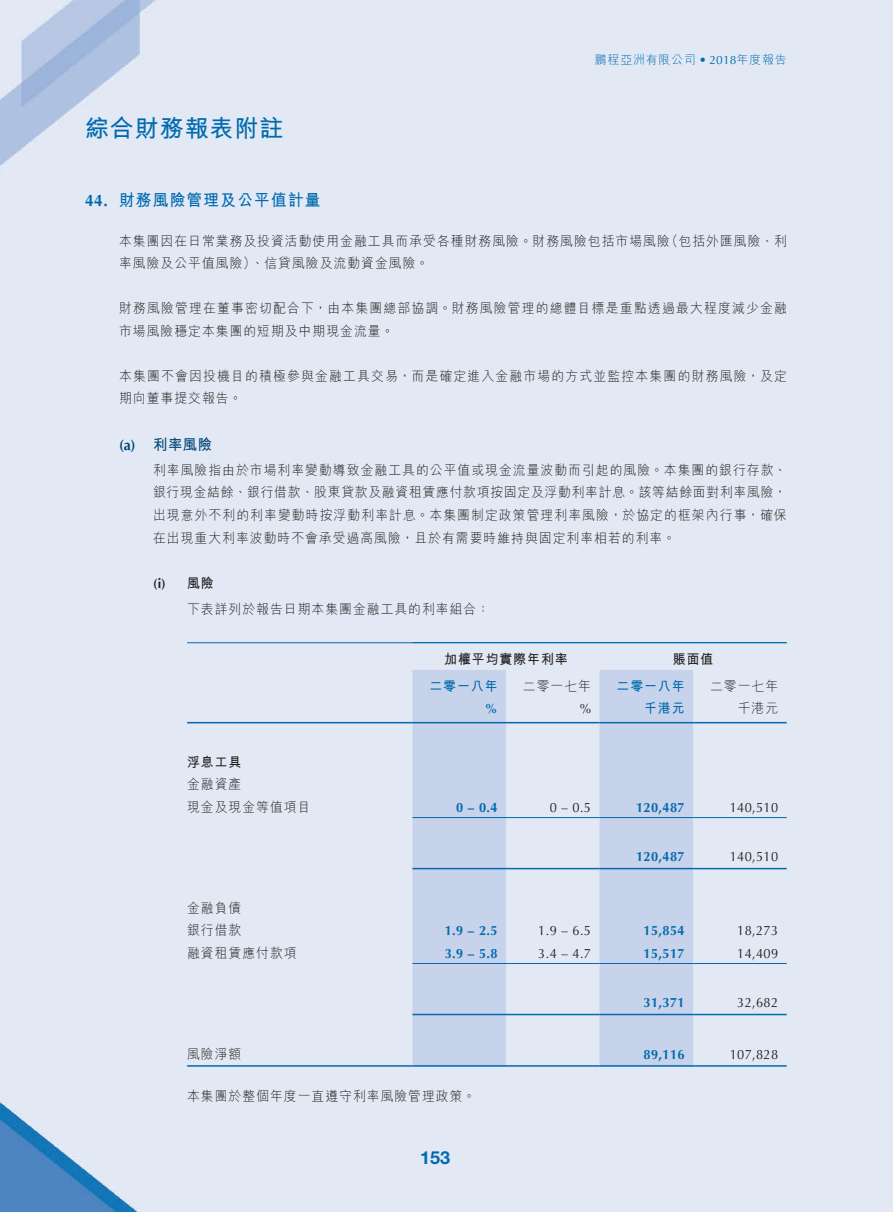
<style>
.page{position:relative;width:893px;height:1212px;background:#e2e9f4}
.page>*{position:absolute;margin:0;border:0;box-sizing:border-box;transform-origin:0 0}
.t1{font:700 24px "M Hei HK";letter-spacing:.04em;color:#016aaf}
.t2{font:700 18px "Helvetica Neue LT Std";color:#016aaf}
.t3{font:700 16.5px "M Hei HK";letter-spacing:.08em;color:#016aaf;scale:.95 1}
.t4{font:700 16.5px "Optima LT Std";color:#016aaf;scale:.95 1}
.t5{font:700 15px "M Hei HK";color:#047;scale:.95 1}
.t6{font:700 15px "Optima LT Std";color:#047;scale:.95 1}
.t7{font:300 13.5px/22.5px "M Hei HK";letter-spacing:.08em;color:#231f20;scale:.95 1}
.t8{font:13.5px "Optima LT Std";letter-spacing:.03em;color:#231f20;scale:.95 1}
.t9{font:700 13.5px "Optima LT Std";letter-spacing:.03em;color:#016aaf;scale:.95 1}
.t10{font:700 13.5px "M Hei HK";letter-spacing:.08em;color:#231f20;scale:.95 1}
.t11{font:700 13.5px "M Hei HK";letter-spacing:.08em;color:#016aaf;scale:.95 1}
.t12{font:700 13.5px "Optima LT Std";color:#231f20;scale:.95 1}
.t13{font:300 12px "M Hei HK";letter-spacing:.06em;color:#016aaf}
.s1{font-family:"Helvetica Neue LT Std"}
.s2{font-family:"Optima LT Std";font-weight:400}
</style>
<div class="page">
<svg style="left:412px;top:670px;width:281px;height:395px;background:#cfd9ed"></svg>
<hr style="left:187px;top:642px;width:225px;height:1px;background:#016aaf">
<hr style="left:412px;top:642px;width:188px;height:1px;background:#016aaf">
<hr style="left:600px;top:642px;width:187px;height:1px;background:#016aaf">
<hr style="left:187px;top:722px;width:225px;height:1px;background:#016aaf">
<hr style="left:412px;top:722px;width:94px;height:1px;background:#016aaf">
<hr style="left:506px;top:722px;width:94px;height:1px;background:#016aaf">
<hr style="left:600px;top:722px;width:93px;height:1px;background:#016aaf">
<hr style="left:693px;top:722px;width:94px;height:1px;background:#016aaf">
<hr style="left:412px;top:817px;width:94px;height:1px;background:#016aaf">
<hr style="left:506px;top:817px;width:94px;height:1px;background:#016aaf">
<hr style="left:600px;top:817px;width:93px;height:1px;background:#016aaf">
<hr style="left:693px;top:817px;width:94px;height:1px;background:#016aaf">
<hr style="left:412px;top:868px;width:94px;height:1px;background:#016aaf">
<hr style="left:506px;top:868px;width:94px;height:1px;background:#016aaf">
<hr style="left:600px;top:868px;width:93px;height:1px;background:#016aaf">
<hr style="left:693px;top:868px;width:94px;height:1px;background:#016aaf">
<hr style="left:412px;top:963px;width:94px;height:1px;background:#016aaf">
<hr style="left:506px;top:963px;width:94px;height:1px;background:#016aaf">
<hr style="left:600px;top:963px;width:93px;height:1px;background:#016aaf">
<hr style="left:693px;top:963px;width:94px;height:1px;background:#016aaf">
<hr style="left:412px;top:1014px;width:94px;height:1px;background:#016aaf">
<hr style="left:506px;top:1014px;width:94px;height:1px;background:#016aaf">
<hr style="left:600px;top:1014px;width:93px;height:1px;background:#016aaf">
<hr style="left:693px;top:1014px;width:94px;height:1px;background:#016aaf">
<hr style="left:187px;top:1065px;width:225px;height:2px;background:#016aaf">
<hr style="left:412px;top:1065px;width:94px;height:2px;background:#016aaf">
<hr style="left:506px;top:1065px;width:94px;height:2px;background:#016aaf">
<hr style="left:600px;top:1065px;width:93px;height:2px;background:#016aaf">
<hr style="left:693px;top:1065px;width:94px;height:2px;background:#016aaf">
<h1 class="t1" style="left:85px;top:110px;width:200px">綜合財務報表附註</h1>
<p class="t4" style="left:85px;top:191px;width:25px">44.</p>
<p class="t3" style="left:119px;top:188px;width:214px">財務風險管理及公平值計量</p>
<p class="t13" style="left:595px;top:51px;width:193px">鵬程亞洲有限公司 <span class="s1">•</span> <span class="s2">2018</span>年度報告</p>
<p class="t7" style="left:665px;top:229px;width:129px">（包括外匯風險、利</p>
<p class="t7" style="left:119px;top:229px;width:581px">本集團因在日常業務及投資活動使用金融工具而承受各種財務風險。財務風險包括市場風險率風險及公平值風險）、信貸風險及流動資金風險。</p>
<p class="t7" style="left:119px;top:296px;width:704px">財務風險管理在董事密切配合下，由本集團總部協調。財務風險管理的總體目標是重點透過最大程度減少金融市場風險穩定本集團的短期及中期現金流量。</p>
<p class="t7" style="left:119px;top:364px;width:704px">本集團不會因投機目的積極參與金融工具交易，而是確定進入金融市場的方式並監控本集團的財務風險，及定期向董事提交報告。</p>
<p class="t5" style="left:153px;top:433px;width:64px">利率風險</p>
<p class="t6" style="left:119px;top:436px;width:19px">a( )</p>
<p class="t7" style="left:153px;top:458px;width:668px;text-align:justify">利率風險指由於市場利率變動導致金融工具的公平值或現金流量波動而引起的風險。本集團的銀行存款、銀行現金結餘、銀行借款、股東貸款及融資租賃應付款項按固定及浮動利率計息。該等結餘面對利率風險，出現意外不利的利率變動時按浮動利率計息。本集團制定政策管理利率風險，於協定的框架內行事，確保在出現重大利率波動時不會承受過高風險，且於有需要時維持與固定利率相若的利率。</p>
<p class="t10" style="left:187px;top:573px;width:30px">風險</p>
<p class="t12" style="left:153px;top:575px;width:15px">i( )</p>
<p class="t7" style="left:187px;top:597px;width:320px">下表詳列於報告日期本集團金融工具的利率組合：</p>
<p class="t10" style="left:444px;top:649px;width:131px">加權平均實際年利率</p>
<p class="t10" style="left:673px;top:649px;width:44px">賬面值</p>
<p class="t11" style="left:429px;top:676px;width:73px">二零一八年</p>
<p class="t7" style="left:523px;top:674px;width:73px">二零一七年</p>
<p class="t11" style="left:616px;top:676px;width:73px">二零一八年</p>
<p class="t7" style="left:710px;top:674px;width:73px">二零一七年</p>
<p class="t9" style="left:485px;top:701px;width:15px">%</p>
<p class="t8" style="left:580px;top:701px;width:14px">%</p>
<p class="t11" style="left:644px;top:698px;width:44px">千港元</p>
<p class="t7" style="left:738px;top:696px;width:44px">千港元</p>
<p class="t10" style="left:187px;top:752px;width:59px">浮息工具</p>
<p class="t7" style="left:187px;top:772px;width:59px">金融資產</p>
<p class="t7" style="left:187px;top:795px;width:131px">現金及現金等值項目</p>
<p class="t9" style="left:456px;top:799px;width:45px">–0 0.4</p>
<p class="t8" style="left:550px;top:799px;width:45px">–0 0.5</p>
<p class="t9" style="left:636px;top:799px;width:53px">120,487</p>
<p class="t8" style="left:730px;top:799px;width:53px">140,510</p>
<p class="t9" style="left:636px;top:849px;width:53px">120,487</p>
<p class="t8" style="left:730px;top:849px;width:53px">140,510</p>
<p class="t7" style="left:187px;top:896px;width:59px">金融負債</p>
<p class="t7" style="left:187px;top:918px;width:59px">銀行借款</p>
<p class="t9" style="left:445px;top:923px;width:57px">1.9 – 2.5</p>
<p class="t8" style="left:538px;top:923px;width:57px">1.9 – 6.5</p>
<p class="t9" style="left:644px;top:923px;width:45px">15,854</p>
<p class="t8" style="left:737px;top:923px;width:45px">18,273</p>
<p class="t7" style="left:187px;top:941px;width:117px">融資租賃應付款項</p>
<p class="t9" style="left:445px;top:945px;width:57px">3.9 – 5.8</p>
<p class="t8" style="left:538px;top:945px;width:57px">3.4 – 4.7</p>
<p class="t9" style="left:644px;top:945px;width:45px">15,517</p>
<p class="t8" style="left:737px;top:945px;width:45px">14,409</p>
<p class="t9" style="left:644px;top:995px;width:45px">31,371</p>
<p class="t8" style="left:737px;top:995px;width:45px">32,682</p>
<p class="t7" style="left:187px;top:1042px;width:59px">風險淨額</p>
<p class="t7" style="left:187px;top:1084px;width:305px">本集團於整個年度一直遵守利率風險管理政策。</p>
<p class="t9" style="left:644px;top:1046px;width:45px">89,116</p>
<p class="t8" style="left:730px;top:1046px;width:53px">107,828</p>
<h2 class="t2" style="left:420px;top:1146px;width:32px">153</h2>
</div>
